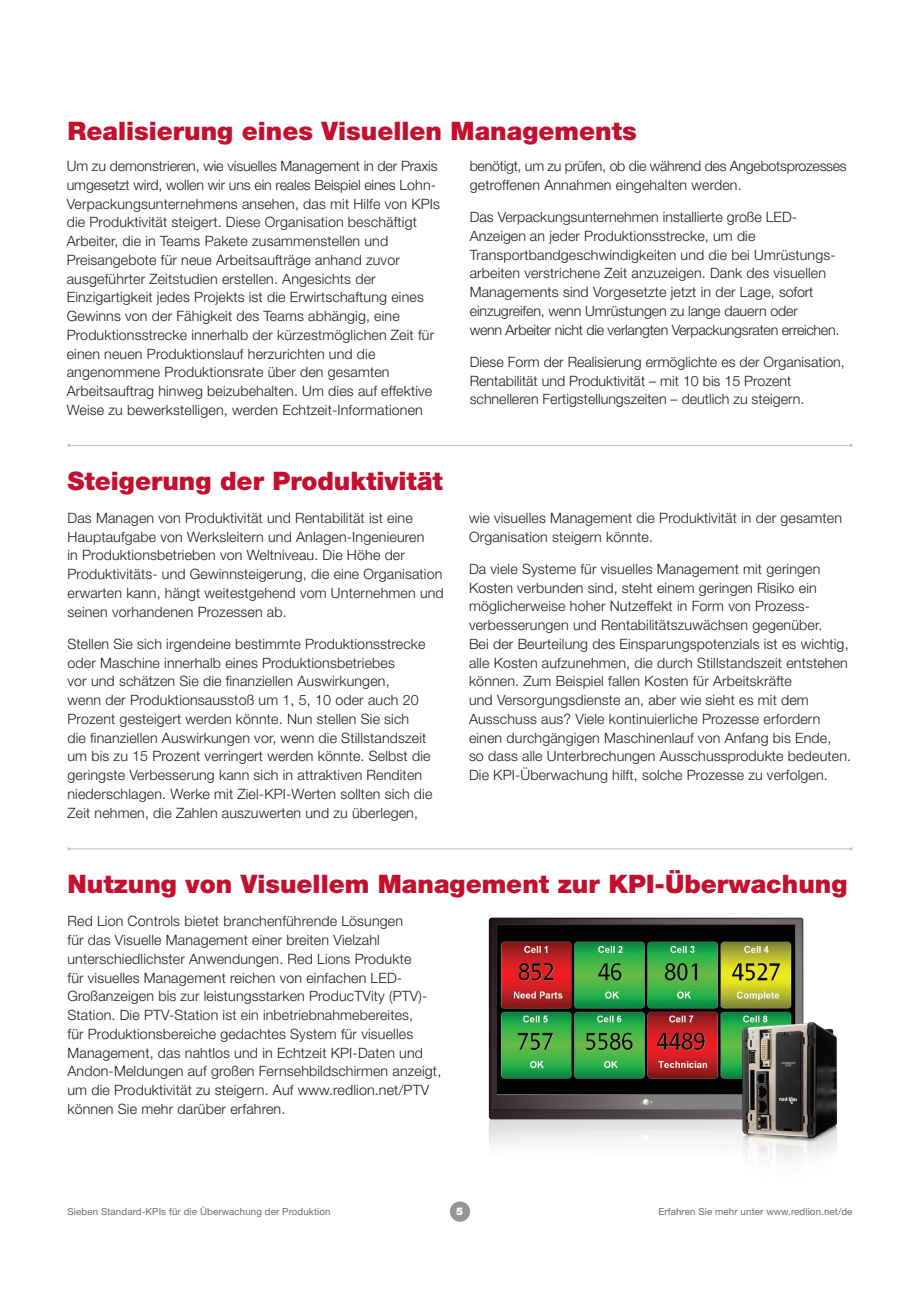
<style>
.page{position:relative;width:920px;height:1290px;background:#fff}
.page>*{position:absolute;margin:0;border:0;box-sizing:border-box;transform-origin:0 0}
.t1{font:900 25.5px "Helvetica Neue LT Std";color:#c3102f}
.t2{font:300 14.25px/18.8px "Helvetica Neue LT Std";letter-spacing:.01em;color:#231f20}
.t3{font:300 14.25px/18.8px "Helvetica Neue LT Std";letter-spacing:-.02em;color:#231f20}
.t4{font:900 10.5px "Helvetica Neue LT Std";color:#fff}
.t5{font:9.75px "Helvetica Neue LT Std";letter-spacing:.01em;color:#6c6d70}
</style>
<div class="page">
<div style="left:450px;top:1201px;width:20px;height:21px;background:#939598;border-radius:50%"></div>
<hr style="left:69px;top:445px;width:782px;height:1px;background:#bcbdc0">
<hr style="left:69px;top:848px;width:782px;height:1px;background:#bcbdc0">
<img style="left:488px;top:917px;width:349px;height:244px">
<p class="t1" style="left:68px;top:115px;width:571px">Realisierung eines Visuellen Managements</p>
<p class="t2" style="left:67px;top:156px;width:375px">Um zu demonstrieren, wie visuelles Management in der Praxis umgesetzt wird, wollen wir uns ein reales Beispiel eines Lohn-Verpackungsunternehmens ansehen, das mit Hilfe von KPIs die Produktivität steigert. Diese Organisation beschäftigt Arbeiter, die in Teams Pakete zusammenstellen und Preisangebote für neue Arbeitsaufträge anhand zuvor ausgeführter Zeitstudien erstellen. Angesichts der Einzigartigkeit jedes Projekts ist die Erwirtschaftung eines Gewinns von der Fähigkeit des Teams abhängig, eine Produktionsstrecke innerhalb der kürzestmöglichen Zeit für einen neuen Produktionslauf herzurichten und die angenommene Produktionsrate über den gesamten Arbeitsauftrag hinweg beizubehalten. Um dies auf effektive Weise zu bewerkstelligen, werden Echtzeit-Informationen</p>
<p class="t3" style="left:470px;top:156px;width:378px">benötigt, um zu prüfen, ob die während des Angebotsprozesses getroffenen Annahmen eingehalten werden.</p>
<p class="t2" style="left:470px;top:207px;width:371px">Das Verpackungsunternehmen installierte große LED-Anzeigen an jeder Produktionsstrecke, um die Transportbandgeschwindigkeiten und die bei Umrüstungs&shy;arbeiten verstrichene Zeit anzuzeigen. Dank des visuellen Managements sind Vorgesetzte jetzt in der Lage, sofort einzugreifen, wenn Umrüstungen zu lange dauern oder<br>wenn Arbeiter nicht die verlangten Verpackungsraten erreichen.</p>
<p class="t2" style="left:470px;top:352px;width:377px">Diese Form der Realisierung ermöglichte es der Organisation,<br>Rentabilität und Produktivität – mit 10 bis 15 Prozent schnelleren Fertigstellungszeiten – deutlich zu steigern.</p>
<p class="t1" style="left:68px;top:466px;width:377px">Steigerung der Produktivität</p>
<p class="t2" style="left:68px;top:508px;width:378px">Das Managen von Produktivität und Rentabilität ist eine Hauptaufgabe von Werksleitern und Anlagen-Ingenieuren<br>in Produktionsbetrieben von Weltniveau. Die Höhe der Produktivitäts- und Gewinnsteigerung, die eine Organisation erwarten kann, hängt weitestgehend vom Unternehmen und seinen vorhandenen Prozessen ab.</p>
<p class="t2" style="left:68px;top:634px;width:366px">Stellen Sie sich irgendeine bestimmte Produktionsstrecke oder Maschine innerhalb eines Produktionsbetriebes<br>vor und schätzen Sie die finanziellen Auswirkungen,<br>wenn der Produktionsausstoß um 1, 5, 10 oder auch 20<br>Prozent gesteigert werden könnte. Nun stellen Sie sich<br>die finanziellen Auswirkungen vor, wenn die Stillstandszeit um bis zu 15 Prozent verringert werden könnte. Selbst die geringste Verbesserung kann sich in attraktiven Renditen niederschlagen. Werke mit Ziel-KPI-Werten sollten sich die Zeit nehmen, die Zahlen auszuwerten und zu überlegen,</p>
<p class="t2" style="left:469px;top:508px;width:375px">wie visuelles Management die Produktivität in der gesamten<br>Organisation steigern könnte.</p>
<p class="t2" style="left:469px;top:559px;width:384px">Da viele Systeme für visuelles Management mit geringen Kosten verbunden sind, steht einem geringen Risiko ein möglicherweise hoher Nutzeffekt in Form von Prozess&shy;verbesserungen und Rentabilitätszuwächsen gegenüber.<br>Bei der Beurteilung des Einsparungspotenzials ist es wichtig, alle Kosten aufzunehmen, die durch Stillstandszeit entstehen können. Zum Beispiel fallen Kosten für Arbeitskräfte<br>und Versorgungsdienste an, aber wie sieht es mit dem Ausschuss aus? Viele kontinuierliche Prozesse erfordern einen durchgängigen Maschinenlauf von Anfang bis Ende,<br>so dass alle Unterbrechungen Ausschussprodukte bedeuten.<br>Die KPI-Überwachung hilft, solche Prozesse zu verfolgen.</p>
<p class="t1" style="left:68px;top:869px;width:781px">Nutzung von Visuellem Management zur KPI-Überwachung</p>
<p class="t2" style="left:68px;top:912px;width:375px">Red Lion Controls bietet branchenführende Lösungen<br>für das Visuelle Management einer breiten Vielzahl unterschiedlichster Anwendungen. Red Lions Produkte<br>für visuelles Management reichen von einfachen LED-Großanzeigen bis zur leistungsstarken ProducTVity (PTV)- Station. Die PTV-Station ist ein inbetriebnahmebereites,<br>für Produktionsbereiche gedachtes System für visuelles Management, das nahtlos und in Echtzeit KPI-Daten und Andon-Meldungen auf großen Fernsehbildschirmen anzeigt, um die Produktivität zu steigern. Auf www.redlion.net/PTV können Sie mehr darüber erfahren.</p>
<p class="t5" style="left:68px;top:1206px;width:265px">Sieben Standard-KPIs für die Überwachung der Produktion</p>
<p class="t4" style="left:456px;top:1205px;width:9px">5</p>
<p class="t5" style="left:658px;top:1206px;width:196px">Erfahren Sie mehr unter www.redlion.net/de</p>
</div>
